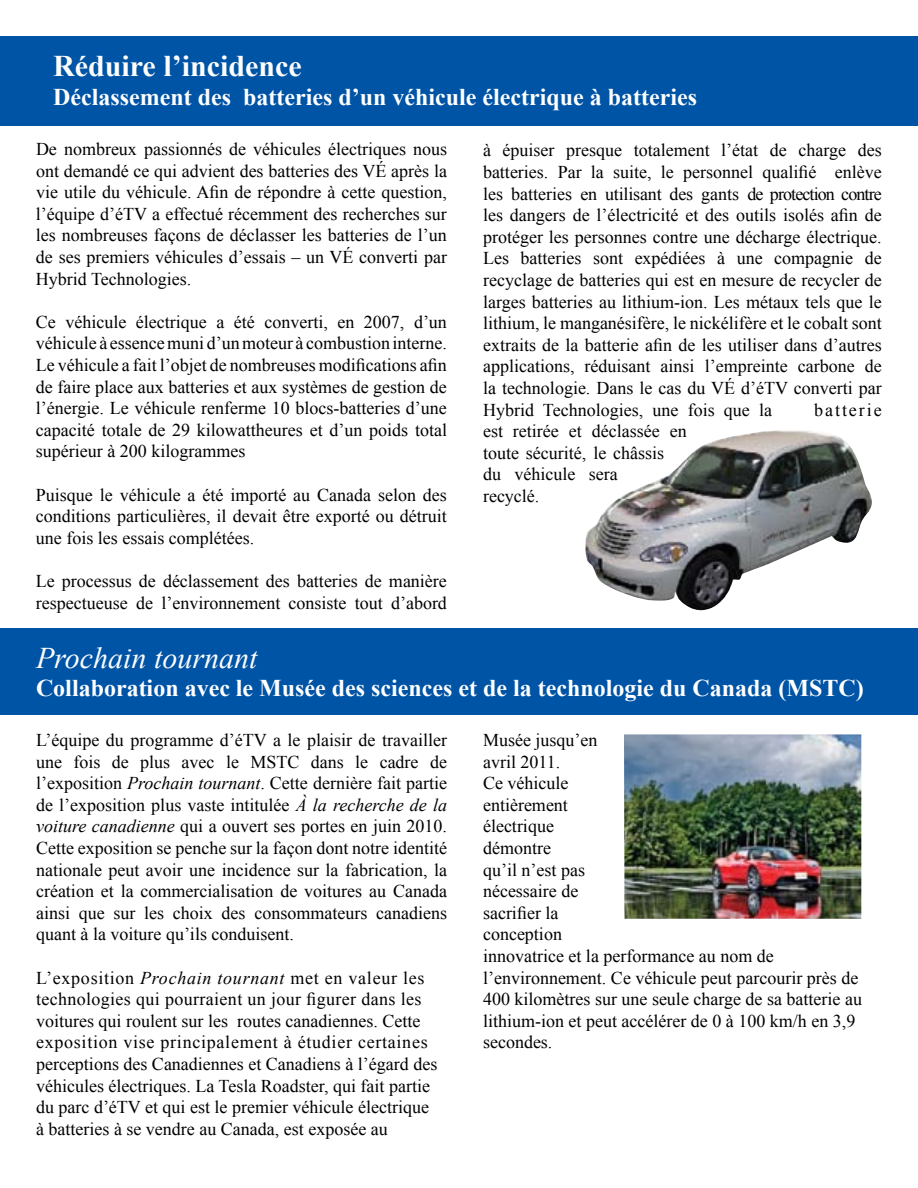
<style>
.page{position:relative;width:918px;height:1188px;background:#fff}
.page>*{position:absolute;margin:0;border:0;box-sizing:border-box;transform-origin:0 0}
.t1{font:700 30px "Times New Roman";color:#fcfcfc}
.t2{font:italic 30px "Times New Roman";color:#fcfcfc}
.t3{font:700 24px "Times New Roman";color:#fff}
.t4{font:18px/21.6px "Times New Roman";color:#000;text-align:justify}
.t5{font:18px "Times New Roman";letter-spacing:.105em;color:#000}
.s1{font-style:italic}
</style>
<div class="page">
<div style="left:0;top:628px;width:918px;height:87px;background:#0054a6"></div>
<img style="left:624px;top:734px;width:237px;height:185px">
<div style="left:0;top:36px;width:918px;height:90px;background:#0054a6"></div>
<img style="left:585px;top:430px;width:287px;height:181px">
<h1 class="t1" style="left:53px;top:46px;width:250px">Réduire l’incidence</h1>
<h2 class="t3" style="left:53px;top:81px;width:645px">Déclassement des batteries d’un véhicule électrique à batteries</h2>
<p class="t4" style="left:36px;top:138px;width:413px">De nombreux passionnés de véhicules électriques nous ont demandé ce qui advient des batteries des VÉ après la vie utile du véhicule. Afin de répondre à cette question, l’équipe d’éTV a effectué récemment des recherches sur les nombreuses façons de déclasser les batteries de l’un de ses premiers véhicules d’essais – un VÉ converti par Hybrid Technologies.</p>
<p class="t4" style="left:36px;top:311px;width:413px">Ce véhicule électrique a été converti, en 2007, d’un véhicule à essence muni d’un moteur à combustion interne.<br>Le véhicule a fait l’objet de nombreuses modifications afin de faire place aux batteries et aux systèmes de gestion de l’énergie. Le véhicule renferme 10 blocs-batteries d’une capacité totale de 29 kilowattheures et d’un poids total supérieur à 200 kilogrammes</p>
<p class="t4" style="left:36px;top:483px;width:413px">Puisque le véhicule a été importé au Canada selon des conditions particulières, il devait être exporté ou détruit une fois les essais complétées.</p>
<p class="t4" style="left:36px;top:570px;width:413px">Le processus de déclassement des batteries de manière respectueuse de l’environnement consiste tout d’abord</p>
<p class="t4" style="left:483px;top:139px;width:400px">à épuiser presque totalement l’état de charge des batteries. Par la suite, le personnel qualifié enlève les batteries en utilisant des gants de protection contre les dangers de l’électricité et des outils isolés afin de protéger les personnes contre une décharge électrique.<br>Les batteries sont expédiées à une compagnie de recyclage de batteries qui est en mesure de recycler de larges batteries au lithium-ion. Les métaux tels que le lithium, le manganésifère, le nickélifère et le cobalt sont extraits de la batterie afin de les utiliser dans d’autres applications, réduisant ainsi l’empreinte carbone de la technologie. Dans le cas du VÉ d’éTV converti par Hybrid Technologies, une fois que la</p>
<p class="t5" style="left:814px;top:398px;width:69px">batterie</p>
<p class="t4" style="left:483px;top:420px;width:205px;text-align:left">est retirée et déclassée en toute sécurité, le châssis du véhicule sera<br>recyclé.</p>
<h1 class="t2" style="left:36px;top:637px;width:223px">Prochain tournant</h1>
<h2 class="t3" style="left:36px;top:672px;width:829px">Collaboration avec le Musée des sciences et de la technologie du Canada (MSTC)</h2>
<p class="t4" style="left:36px;top:729px;width:413px">L’équipe du programme d’éTV a le plaisir de travailler une fois de plus avec le MSTC dans le cadre de l’exposition <span class="s1">Prochain tournant</span>. Cette dernière fait partie de l’exposition plus vaste intitulée <span class="s1">À la recherche de la voiture canadienne</span> qui a ouvert ses portes en juin 2010.<br>Cette exposition se penche sur la façon dont notre identité nationale peut avoir une incidence sur la fabrication, la création et la commercialisation de voitures au Canada ainsi que sur les choix des consommateurs canadiens quant à la voiture qu’ils conduisent.</p>
<p class="t4" style="left:36px;top:966px;width:403px;text-align:left">L’exposition <span class="s1">Prochain tournant</span> met en valeur les technologies qui pourraient un jour figurer dans les voitures qui roulent sur les routes canadiennes. Cette exposition vise principalement à étudier certaines perceptions des Canadiennes et Canadiens à l’égard des véhicules électriques. La Tesla Roadster, qui fait partie du parc d’éTV et qui est le premier véhicule électrique à batteries à se vendre au Canada, est exposée au</p>
<p class="t4" style="left:483px;top:729px;width:381px;text-align:left">Musée jusqu’en<br>avril 2011.<br>Ce véhicule<br>entièrement<br>électrique<br>démontre<br>qu’il n’est pas<br>nécessaire de<br>sacrifier la<br>conception<br>innovatrice et la performance au nom de l’environnement. Ce véhicule peut parcourir près de<br>400 kilomètres sur une seule charge de sa batterie au lithium-ion et peut accélérer de 0 à 100 km/h en 3,9 secondes.</p>
</div>
